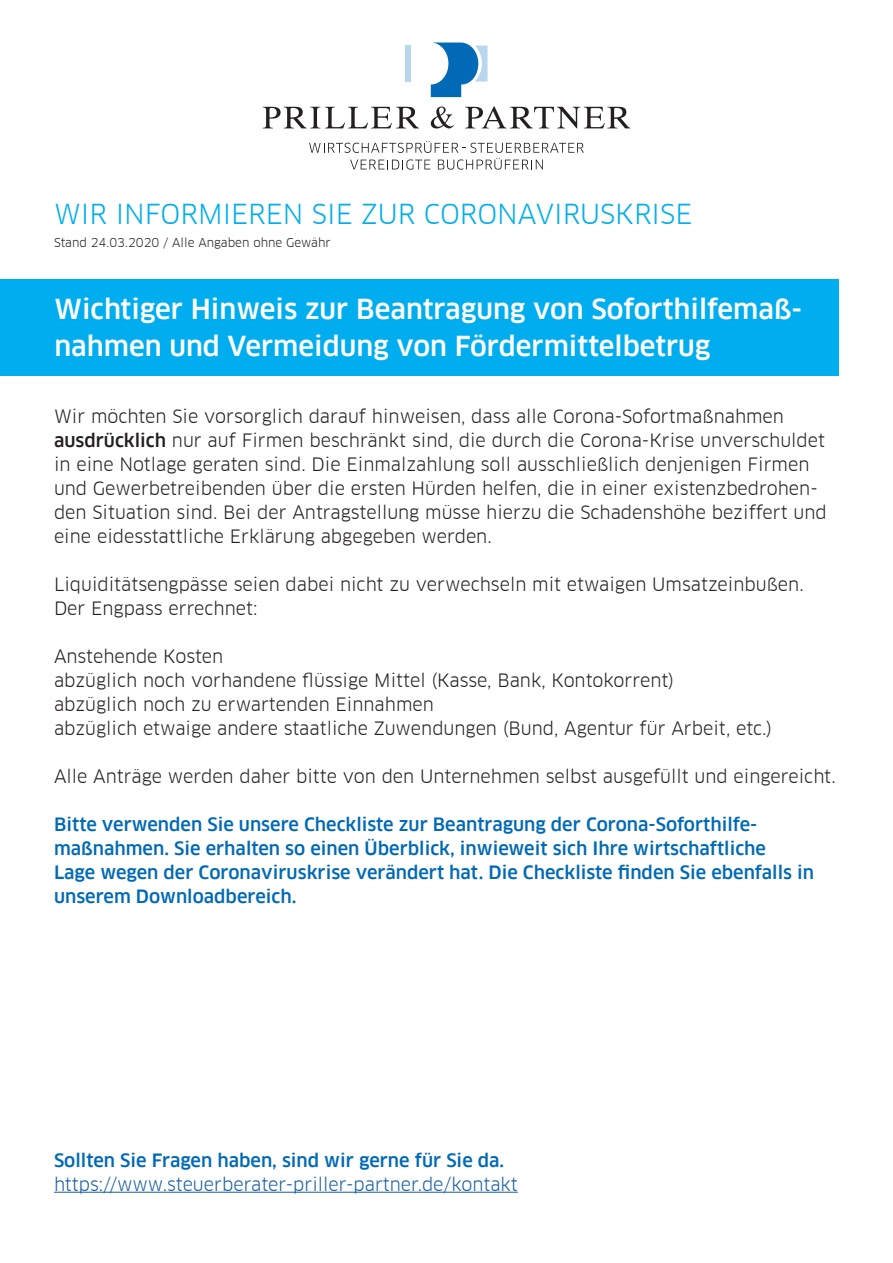
<style>
.page{position:relative;width:893px;height:1263px;background:#fff}
.page>*{position:absolute;margin:0;border:0;box-sizing:border-box;transform-origin:0 0}
.t1{font:500 27px/37.5px "Clan Offc";color:#fff}
.t2{font:27px "Clan Offc";color:#00aeef}
.t3{font:18px/24px "Clan Offc";color:#231f20}
.t4{font:500 18px/24px "Clan Offc";color:#016ab6}
.t5{font:18px "Clan Offc";color:#175d9e}
.t6{font:12px "Clan Offc";color:#231f20}
.s1{font-weight:500}
</style>
<div class="page">
<hr style="left:54px;top:1192px;width:464px;height:1px;background:#175d9e">
<svg style="left:263px;top:107px;width:156px;height:21px"></svg>
<svg style="left:465px;top:106px;width:165px;height:22px"></svg>
<svg style="left:431px;top:107px;width:23px;height:21px"></svg>
<div style="left:405px;top:45px;width:6px;height:37px;background:#b9d6ef"></div>
<svg style="left:431px;top:43px;width:56px;height:54px"></svg>
<svg style="left:309px;top:141px;width:275px;height:29px"></svg>
<div style="left:0;top:280px;width:839px;height:96px;background:#00aeef"></div>
<h1 class="t2" style="left:54px;top:199px;width:640px">WIR INFORMIEREN SIE ZUR CORONAVIRUSKRISE</h1>
<p class="t6" style="left:54px;top:236px;width:278px">Stand 24.03.2020 / Alle Angaben ohne Gewähr</p>
<h1 class="t1" style="left:54px;top:291px;width:749px">Wichtiger Hinweis zur Beantragung von Soforthilfemaß&shy;nahmen und Vermeidung von Fördermittelbetrug</h1>
<p class="t3" style="left:54px;top:404px;width:774px">Wir möchten Sie vorsorglich darauf hinweisen, dass alle Corona-Sofortmaßnahmen <span class="s1">ausdrücklich</span> nur auf Firmen beschränkt sind, die durch die Corona-Krise unverschuldet in eine Notlage geraten sind. Die Einmalzahlung soll ausschließlich denjenigen Firmen und Gewerbetreibenden über die ersten Hürden helfen, die in einer existenzbedrohen&shy;den Situation sind. Bei der Antragstellung müsse hierzu die Schadenshöhe beziffert und eine eidesstattliche Erklärung abgegeben werden.</p>
<p class="t3" style="left:54px;top:572px;width:751px">Liquiditätsengpässe seien dabei nicht zu verwechseln mit etwaigen Umsatzeinbußen.<br>Der Engpass errechnet:</p>
<p class="t3" style="left:54px;top:644px;width:720px">Anstehende Kosten<br>abzüglich noch vorhandene flüssige Mittel (Kasse, Bank, Kontokorrent)<br>abzüglich noch zu erwartenden Einnahmen<br>abzüglich etwaige andere staatliche Zuwendungen (Bund, Agentur für Arbeit, etc.)</p>
<p class="t3" style="left:54px;top:764px;width:783px">Alle Anträge werden daher bitte von den Unternehmen selbst ausgefüllt und eingereicht.</p>
<p class="t4" style="left:54px;top:812px;width:762px">Bitte verwenden Sie unsere Checkliste zur Beantragung der Corona-Soforthilfe&shy;maßnahmen. Sie erhalten so einen Überblick, inwieweit sich Ihre wirtschaftliche<br>Lage wegen der Coronaviruskrise verändert hat. Die Checkliste finden Sie ebenfalls in unserem Downloadbereich.</p>
<p class="t4" style="left:54px;top:1148px;width:452px">Sollten Sie Fragen haben, sind wir gerne für Sie da.</p>
<p class="t5" style="left:54px;top:1174px;width:465px">https://www.steuerberater-priller-partner.de/kontakt</p>
</div>
